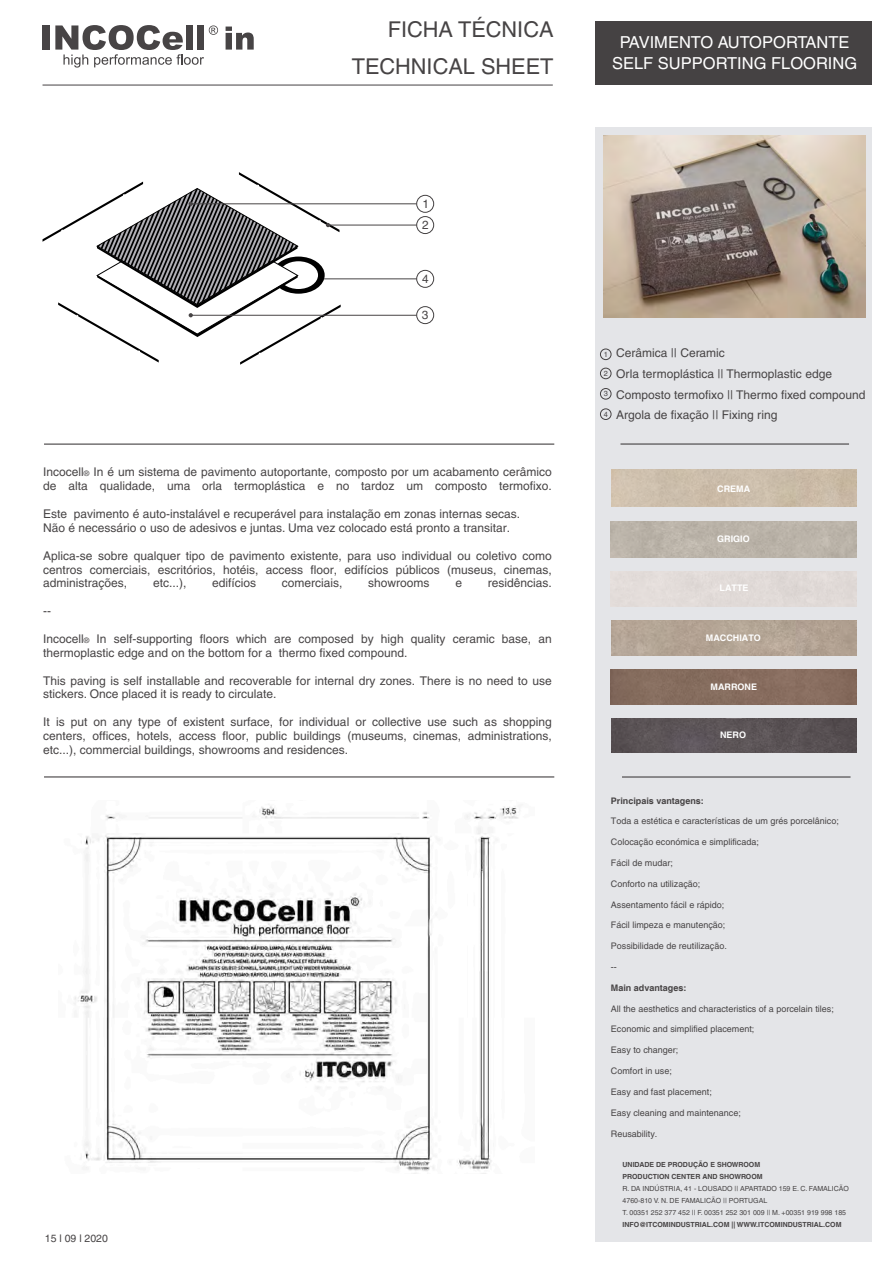
<style>
.page{position:relative;width:893px;height:1263px;background:#fff}
.page>*{position:absolute;margin:0;border:0;box-sizing:border-box;transform-origin:0 0}
.t1{font:21.75px/37.2px "Helvetica";color:#474445;text-align:right}
.t2{font:16.5px/21.6px "Helvetica";color:#fff;text-align:center}
.t3{font:12px/13.8px "Helvetica";color:#474445}
.t4{font:11.85px "Helvetica";color:#474445}
.t5{font:10.5px "Helvetica";color:#474445}
.t6{font:9px "Helvetica";color:#474445}
.t7{font:700 9px "Helvetica";color:#fff}
.t8{font:700 9px "Helvetica";color:#474445}
.t9{font:7.35px "Helvetica";color:#474445}
.t10{font:7.05px/11.9px "Helvetica";color:#474445}
.t11{font:700 7.05px/12.1px "Helvetica";color:#474445}
.s1{font-size:7.5px}
</style>
<div class="page">
<div style="left:595px;top:128px;width:277px;height:1114px;background:#e4e5e8"></div>
<div style="left:595px;top:21px;width:277px;height:64px;background:#454243"></div>
<div style="left:600px;top:349px;width:11px;height:11px;border:1px solid #454243;border-radius:50%"></div>
<div style="left:600px;top:368px;width:11px;height:11px;border:1px solid #454243;border-radius:50%"></div>
<div style="left:600px;top:388px;width:11px;height:11px;border:1px solid #454243;border-radius:50%"></div>
<div style="left:600px;top:409px;width:11px;height:11px;border:1px solid #454243;border-radius:50%"></div>
<hr style="left:43px;top:85px;width:510px;height:1px;background:#454243">
<div style="left:416px;top:270px;width:18px;height:18px;border:1px solid #454243;border-radius:50%"></div>
<hr style="left:321px;top:279px;width:96px;height:1px;background:#474445">
<hr style="left:620px;top:443px;width:229px;height:2px;background:#454243">
<hr style="left:44px;top:443px;width:510px;height:2px;background:#454243">
<hr style="left:44px;top:776px;width:510px;height:1px;background:#454243">
<div style="left:43px;top:25px;width:7px;height:25px;background:#474445"></div>
<svg style="left:55px;top:25px;width:163px;height:43px"></svg>
<svg style="left:226px;top:27px;width:28px;height:23px"></svg>
<div style="left:416px;top:306px;width:18px;height:18px;border:1px solid #454243;border-radius:50%"></div>
<hr style="left:191px;top:315px;width:226px;height:1px;background:#474445">
<div style="left:416px;top:216px;width:18px;height:18px;border:1px solid #454243;border-radius:50%"></div>
<hr style="left:328px;top:225px;width:89px;height:1px;background:#474445">
<div style="left:416px;top:195px;width:18px;height:17px;border:1px solid #454243;border-radius:50%"></div>
<hr style="left:191px;top:204px;width:226px;height:1px;background:#474445">
<svg style="left:43px;top:172px;width:298px;height:193px"></svg>
<hr style="left:622px;top:776px;width:228px;height:1px;background:#454243">
<img style="left:603px;top:135px;width:262px;height:183px">
<img style="left:74px;top:806px;width:444px;height:365px">
<img style="left:611px;top:469px;width:245px;height:38px">
<div style="left:611px;top:521px;width:245px;height:36px;background:#bbb4a9"></div>
<img style="left:611px;top:621px;width:245px;height:35px">
<div style="left:611px;top:669px;width:245px;height:35px;background:#866c5e"></div>
<img style="left:611px;top:718px;width:245px;height:34px">
<h1 class="t1" style="left:352px;top:12px;width:203px">FICHA TÉCNICA<br>TECHNICAL SHEET</h1>
<p class="t4" style="left:422px;top:199px;width:8px">1</p>
<p class="t4" style="left:422px;top:220px;width:8px">2</p>
<p class="t4" style="left:422px;top:274px;width:8px">4</p>
<p class="t4" style="left:422px;top:310px;width:8px">3</p>
<p class="t3" style="left:43px;top:466px;width:510px">Incocell<span class="s1">®</span> In é um sistema de pavimento autoportante, composto por um acabamento cerâmico de alta qualidade, uma orla termoplástica e no tardoz um composto termofixo.</p>
<p class="t3" style="left:43px;top:508px;width:478px">Este pavimento é auto-instalável e recuperável para instalação em zonas internas secas.<br>Não é necessário o uso de adesivos e juntas. Uma vez colocado está pronto a transitar.</p>
<p class="t3" style="left:43px;top:549px;width:510px;text-align:justify">Aplica-se sobre qualquer tipo de pavimento existente, para uso individual ou coletivo como centros comerciais, escritórios, hotéis, access floor, edifícios públicos (museus, cinemas, administrações,</p>
<p class="t3" style="left:153px;top:577px;width:35px">etc...),</p>
<p class="t3" style="left:212px;top:577px;width:46px">edifícios</p>
<p class="t3" style="left:282px;top:577px;width:62px">comerciais,</p>
<p class="t3" style="left:368px;top:577px;width:63px">showrooms</p>
<p class="t3" style="left:455px;top:577px;width:8px">e</p>
<p class="t3" style="left:488px;top:577px;width:66px">residências.</p>
<p class="t3" style="left:43px;top:605px;width:9px">--</p>
<p class="t3" style="left:43px;top:633px;width:510px">Incocell<span class="s1">®</span> In self-supporting floors which are composed by high quality ceramic base, an thermoplastic edge and on the bottom for a thermo fixed compound.</p>
<p class="t3" style="left:43px;top:674px;width:510px">This paving is self installable and recoverable for internal dry zones. There is no need to use stickers. Once placed it is ready to circulate.</p>
<p class="t3" style="left:43px;top:716px;width:510px;text-align:justify">It is put on any type of existent surface, for individual or collective use such as shopping centers, offices, hotels, access floor, public buildings (museums, cinemas, administrations, etc...), commercial buildings, showrooms and residences.</p>
<p class="t5" style="left:45px;top:1232px;width:65px">15 l 09 l 2020</p>
<h2 class="t2" style="left:612px;top:32px;width:247px">PAVIMENTO AUTOPORTANTE<br>SELF SUPPORTING FLOORING</h2>
<p class="t9" style="left:604px;top:351px;width:6px">1</p>
<p class="t9" style="left:604px;top:370px;width:6px">2</p>
<p class="t9" style="left:604px;top:391px;width:6px">3</p>
<p class="t9" style="left:604px;top:411px;width:6px">4</p>
<p class="t3" style="left:616px;top:343px;width:251px;line-height:20.9px">Cerâmica || Ceramic<br>Orla termoplástica || Thermoplastic edge Composto termofixo || Thermo fixed compound Argola de fixação || Fixing ring</p>
<p class="t7" style="left:717px;top:483px;width:34px">CREMA</p>
<p class="t7" style="left:717px;top:533px;width:34px">GRIGIO</p>
<p class="t7" style="left:720px;top:583px;width:30px">LATTE</p>
<p class="t7" style="left:706px;top:633px;width:56px">MACCHIATO</p>
<p class="t7" style="left:710px;top:681px;width:48px">MARRONE</p>
<p class="t7" style="left:720px;top:729px;width:28px">NERO</p>
<p class="t8" style="left:611px;top:795px;width:95px">Principais vantagens:</p>
<p class="t6" style="left:611px;top:816px;width:230px">Toda a estética e características de um grés porcelânico;</p>
<p class="t6" style="left:611px;top:837px;width:150px">Colocação económica e simplificada;</p>
<p class="t6" style="left:611px;top:857px;width:64px">Fácil de mudar;</p>
<p class="t6" style="left:611px;top:878px;width:91px">Conforto na utilização;</p>
<p class="t6" style="left:611px;top:899px;width:115px">Assentamento fácil e rápido;</p>
<p class="t6" style="left:611px;top:920px;width:116px">Fácil limpeza e manutenção;</p>
<p class="t6" style="left:611px;top:941px;width:118px">Possibilidade de reutilização.</p>
<p class="t6" style="left:611px;top:962px;width:7px">--</p>
<p class="t8" style="left:611px;top:982px;width:77px">Main advantages:</p>
<p class="t6" style="left:611px;top:1003px;width:225px">All the aesthetics and characteristics of a porcelain tiles;</p>
<p class="t6" style="left:611px;top:1024px;width:145px">Economic and simplified placement;</p>
<p class="t6" style="left:611px;top:1045px;width:69px">Easy to changer;</p>
<p class="t6" style="left:611px;top:1066px;width:63px">Comfort in use;</p>
<p class="t6" style="left:611px;top:1086px;width:103px">Easy and fast placement;</p>
<p class="t6" style="left:611px;top:1107px;width:132px">Easy cleaning and maintenance;</p>
<p class="t6" style="left:611px;top:1128px;width:48px">Reusability.</p>
<p class="t11" style="left:623px;top:1159px;width:142px">UNIDADE DE PRODUÇÃO E SHOWROOM<br>PRODUCTION CENTER AND SHOWROOM</p>
<p class="t10" style="left:623px;top:1183px;width:228px">R. DA INDÚSTRIA, 41 - LOUSADO || APARTADO 159 E. C. FAMALICÃO<br>4760-810 V. N. DE FAMALICÃO || PORTUGAL<br>T. 00351 252 377 452 || F. 00351 252 301 009 || M. +00351 919 998 185</p>
<p class="t11" style="left:623px;top:1219px;width:220px">INFO@ITCOMINDUSTRIAL.COM || WWW.ITCOMINDUSTRIAL.COM</p>
</div>
